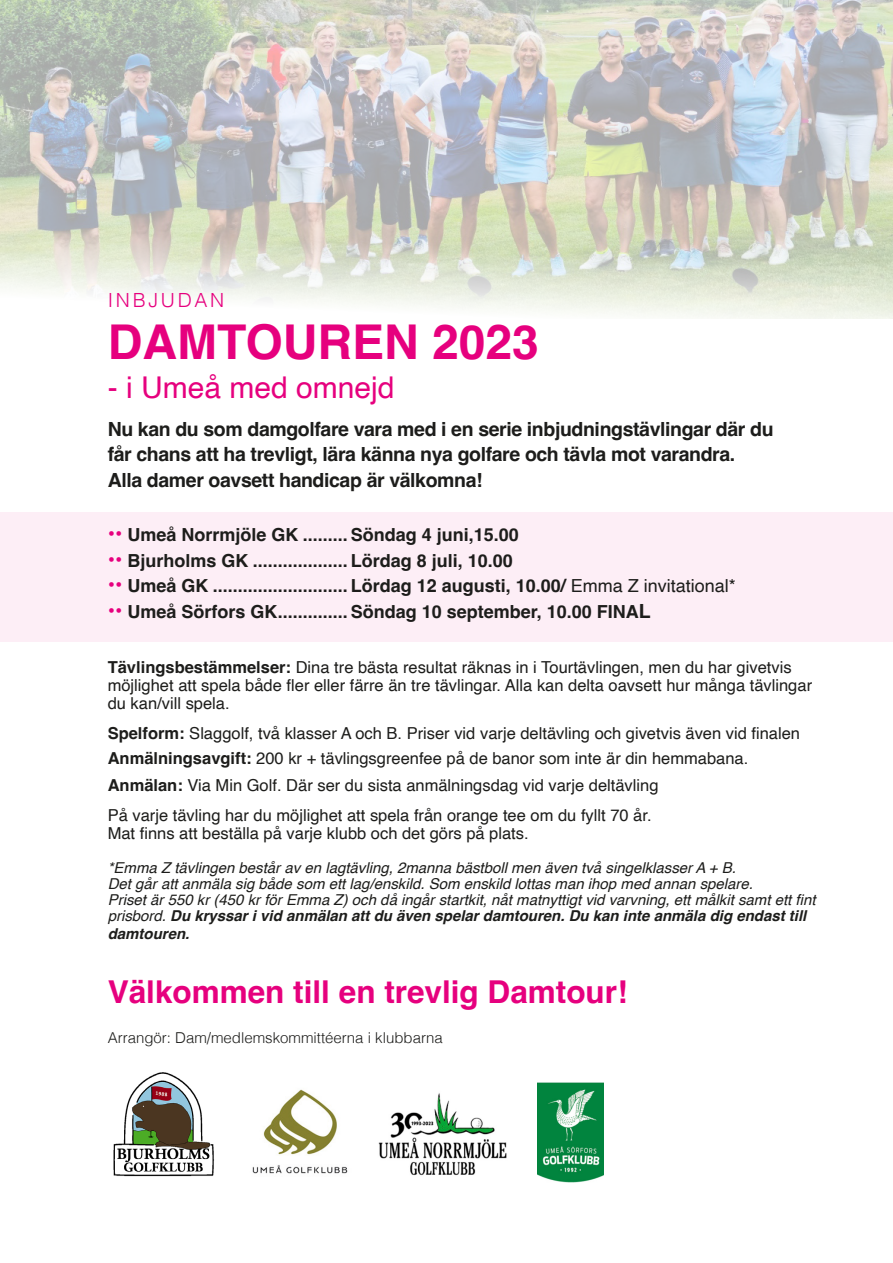
<style>
.page{position:relative;width:893px;height:1263px;background:#fff}
.page>*{position:absolute;margin:0;border:0;box-sizing:border-box;transform-origin:0 0}
.t1{font:700 48px "Helvetica";color:#e6007e}
.t2{font:700 31.5px "Helvetica";color:#e6007e}
.t3{font:30px "Helvetica";color:#e6007e}
.t4{font:700 19.5px/25.5px "Helvetica";letter-spacing:-.02em;color:#1d1d1b}
.t5{font:300 19.5px "Helvetica";letter-spacing:.14em;color:#e6007e}
.t6{font:700 18px "Helvetica";color:#1d1d1b}
.t7{font:16.5px/17.9px "Helvetica";color:#1d1d1b}
.t8{font:italic 15px/16.2px "Helvetica";color:#1d1d1b}
.t9{font:300 15px "Helvetica";color:#1d1d1b}
.t10{font:italic 700 15px "Helvetica";color:#1d1d1b}
.s1{font-size:21px;color:#e6007e}
.s2{font-weight:400}
.s3{font-size:19.5px}
.s4{font-weight:700}
</style>
<div class="page">
<div style="left:0;top:512px;width:893px;height:130px;background:#fdeef6"></div>
<img style="left:0;top:0;width:893px;height:319px">
<img style="left:537px;top:1083px;width:66px;height:99px">
<img style="left:378px;top:1093px;width:129px;height:83px">
<img style="left:113px;top:1072px;width:101px;height:105px">
<img style="left:252px;top:1089px;width:96px;height:85px">
<p class="t5" style="left:108px;top:284px;width:118px">INBJUDAN</p>
<p class="t1" style="left:108px;top:313px;width:433px">DAMTOUREN 2023</p>
<p class="t3" style="left:108px;top:364px;width:288px">- i Umeå med omnejd</p>
<p class="t4" style="left:108px;top:418px;width:667px">Nu kan du som damgolfare vara med i en serie inbjudningstävlingar där du får chans att ha trevligt, lära känna nya golfare och tävla mot varandra.<br>Alla damer oavsett handicap är välkomna!</p>
<p class="t6" style="left:108px;top:524px;width:413px"><span class="s1">••</span> Umeå Norrmjöle GK ......... Söndag 4 juni,15.00</p>
<p class="t6" style="left:108px;top:549px;width:407px"><span class="s1">••</span> Bjurholms GK ................... Lördag 8 juli, 10.00</p>
<p class="t6" style="left:108px;top:575px;width:630px"><span class="s1">••</span> Umeå GK ........................... Lördag 12 augusti, 10.00/ <span class="s2">Emma Z invitational*</span></p>
<p class="t6" style="left:108px;top:600px;width:545px"><span class="s1">••</span> Umeå Sörfors GK.............. Söndag 10 september, 10.00 FINA<span class="s3">L</span></p>
<p class="t7" style="left:108px;top:659px;width:706px"><span class="s4">Tävlingsbestämmelser:</span> Dina tre bästa resultat räknas in i Tourtävlingen, men du har givetvis möjlighet att spela både fler eller färre än tre tävlingar. Alla kan delta oavsett hur många tävlingar du kan/vill spela.</p>
<p class="t7" style="left:108px;top:720px;width:694px;line-height:25.5px"><span class="s4">Spelform:</span> Slaggolf, två klasser A och B. Priser vid varje deltävling och givetvis även vid finalen<br><span class="s4">Anmälningsavgift:</span> 200 kr + tävlingsgreenfee på de banor som inte är din hemmabana.</p>
<p class="t7" style="left:108px;top:777px;width:552px"><span class="s4">Anmälan:</span> Via Min Golf. Där ser du sista anmälningsdag vid varje deltävling</p>
<p class="t7" style="left:108px;top:807px;width:545px">På varje tävling har du möjlighet att spela från orange tee om du fyllt 70 år.<br>Mat finns att beställa på varje klubb och det görs på plats.</p>
<p class="t8" style="left:108px;top:859px;width:709px">*Emma Z tävlingen består av en lagtävling, 2manna bästboll men även två singelklasser A + B.<br>Det går att anmäla sig både som ett lag/enskild. Som enskild lottas man ihop med annan spelare.<br>Priset är 550 kr (450 kr för Emma Z) och då ingår startkit, nåt matnyttigt vid varvning, ett målkit samt ett fint prisbord. <span class="s4">Du kryssar i vid anmälan att du även spelar damtouren. Du kan inte anmäla dig endast till</span></p>
<p class="t10" style="left:108px;top:924px;width:83px">damtouren.</p>
<p class="t2" style="left:108px;top:972px;width:521px">Välkommen till en trevlig Damtour!</p>
<p class="t9" style="left:108px;top:1025px;width:337px">Arrangör: Dam/medlemskommittéerna i klubbarna</p>
</div>
